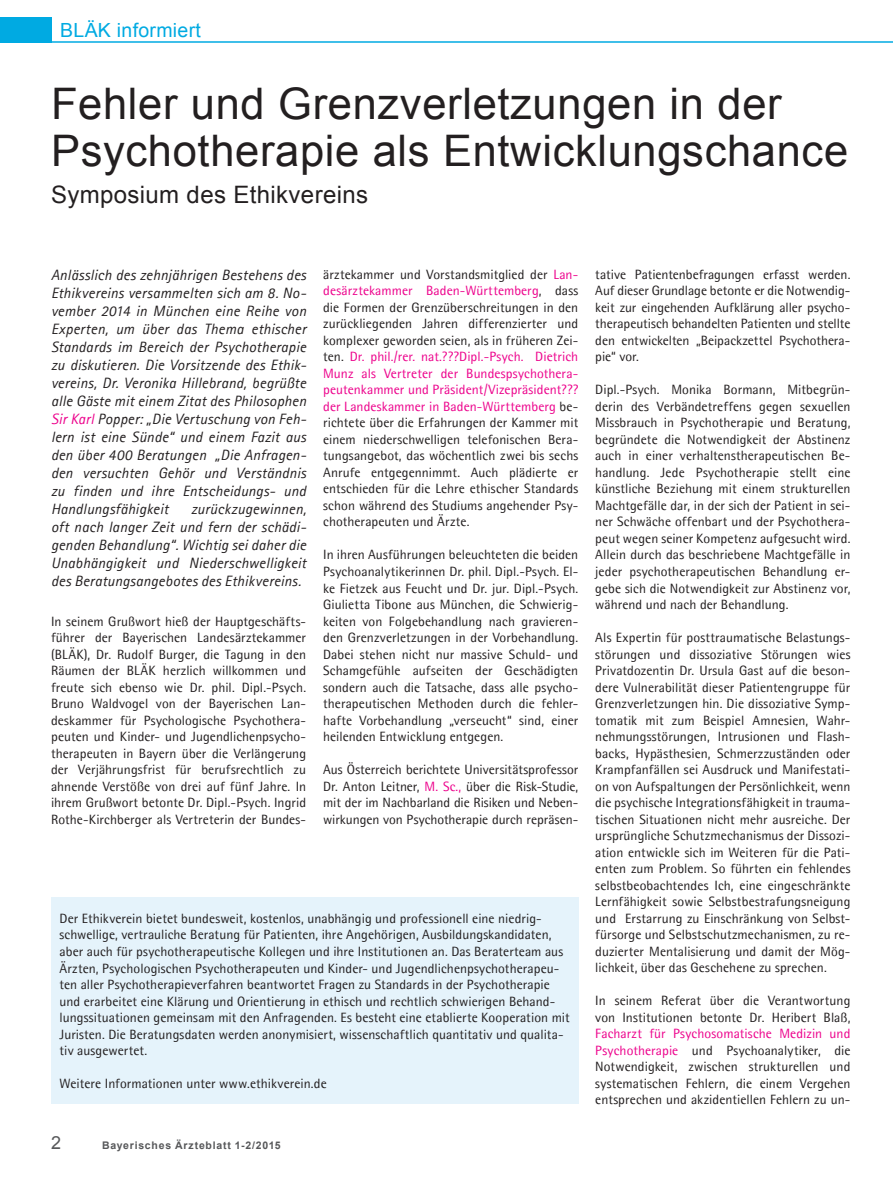
<style>
.page{position:relative;width:893px;height:1191px;background:#fff}
.page>*{position:absolute;margin:0;border:0;box-sizing:border-box;transform-origin:0 0}
.Headline{font:43.5px "Arial";letter-spacing:.015em;color:#231f20}
.Subheadline{font:24px "Arial";letter-spacing:.015em;color:#231f20}
.t1{font:19.5px "Arial";letter-spacing:.015em;color:#00aae2}
.Grundtext{font:18px "Arial";color:#57585a}
.Vorspann{font:italic 15px/18px "Agfa Rotis Sans Serif";letter-spacing:.01em;color:#231f20;text-align:justify}
.Grundtext-2{font:13.5px/16.5px "Agfa Rotis Semisans";color:#231f20;text-align:justify}
.Infokasten{font:13.5px/16.5px "Agfa Rotis Semisans";letter-spacing:.005em;color:#231f20}
.Grundtext-3{font:700 10.5px "Arial";letter-spacing:.07em;color:#57585a}
.s1{color:#ed028c}
</style>
<div class="page">
<div style="left:0;top:17px;width:52px;height:26px;background:#00aae2"></div>
<hr style="left:25px;top:41px;width:868px;height:2px;background:#00aae2">
<div style="left:51px;top:897px;width:527px;height:207px;background:#e5f3fb"></div>
<h3 class="t1" style="left:60px;top:17px;width:142px">BLÄK informiert</h3>
<p class="Headline" style="left:51px;top:75px;width:732px">Fehler und Grenzverletzungen in der</p>
<p class="Headline" style="left:51px;top:122px;width:799px">Psychotherapie als Entwicklungschance</p>
<p class="Subheadline" style="left:51px;top:179px;width:319px">Symposium des Ethikvereins</p>
<p class="Vorspann" style="left:51px;top:266px;width:257px">Anlässlich des zehnjährigen Bestehens des Ethikvereins versammelten sich am 8. No&shy;vember 2014 in München eine Reihe von Experten, um über das Thema ethischer Standards im Bereich der Psychotherapie zu diskutieren. Die Vorsitzende des Ethik&shy;vereins, Dr. Veronika Hillebrand, begrüßte alle Gäste mit einem Zitat des Philosophen <span class="s1">Sir Karl</span> Popper: „Die Vertuschung von Feh&shy;lern ist eine Sünde“ und einem Fazit aus den über 400 Beratungen „Die Anfragen&shy;den versuchten Gehör und Verständnis zu finden und ihre Entscheidungs- und Handlungsfähigkeit</p>
<p class="Vorspann" style="left:51px;top:500px;width:257px;text-indent:140px">zurückzugewinnen, oft nach langer Zeit und fern der schädi&shy;genden Behandlung“. Wichtig sei daher die Unabhängigkeit und Niederschwelligkeit des Beratungsangebotes des Ethikvereins.</p>
<p class="Grundtext-2" style="left:51px;top:612px;width:257px">In seinem Grußwort hieß der Hauptgeschäfts&shy;führer der Bayerischen Landesärztekammer (BLÄK), Dr. Rudolf Burger, die Tagung in den Räumen der BLÄK herzlich willkommen und freute sich ebenso wie Dr. phil. Dipl.-Psych.<br>Bruno Waldvogel von der Bayerischen Lan&shy;deskammer für Psychologische Psychothera&shy;peuten und Kinder- und Jugendlichenpsycho&shy;therapeuten in Bayern über die Verlängerung der Verjährungsfrist für berufsrechtlich zu ahnende Verstöße von drei auf fünf Jahre. In ihrem Grußwort betonte Dr. Dipl.-Psych. Ingrid Rothe-Kirchberger als Vertreterin der Bundes-</p>
<p class="Grundtext-2" style="left:323px;top:266px;width:257px">ärztekammer und Vorstandsmitglied der <span class="s1">Lan&shy;desärztekammer Baden-Württemberg</span>, dass die Formen der Grenzüberschreitungen in den zurückliegenden Jahren differenzierter und komplexer geworden seien, als in früheren Zei&shy;ten. <span class="s1">Dr. phil./rer. nat.???Dipl.-Psych. Dietrich Munz als Vertreter der Bundespsychothera&shy;peutenkammer und Präsident/Vizepräsident??? der Landeskammer in Baden-Württemberg</span> be&shy;richtete über die Erfahrungen der Kammer mit einem niederschwelligen telefonischen Bera&shy;tungsangebot, das wöchentlich zwei bis sechs Anrufe entgegennimmt. Auch plädierte er entschieden für die Lehre ethischer Standards schon während des Studiums angehender Psy&shy;chotherapeuten und Ärzte.</p>
<p class="Grundtext-2" style="left:323px;top:546px;width:257px">In ihren Ausführungen beleuchteten die beiden Psychoanalytikerinnen Dr. phil. Dipl.-Psych. El&shy;ke Fietzek aus Feucht und Dr. jur. Dipl.-Psych.<br>Giulietta Tibone aus München, die Schwierig&shy;keiten von Folgebehandlung nach gravieren&shy;den Grenzverletzungen in der Vorbehandlung.<br>Dabei stehen nicht nur massive Schuld- und Schamgefühle aufseiten der Geschädigten sondern auch die Tatsache, dass alle psycho&shy;therapeutischen Methoden durch die fehler&shy;hafte Vorbehandlung „verseucht“ sind, einer heilenden Entwicklung entgegen.</p>
<p class="Grundtext-2" style="left:323px;top:761px;width:257px">Aus Österreich berichtete Universitätsprofessor Dr. Anton Leitner, <span class="s1">M. Sc.,</span> über die Risk-Studie, mit der im Nachbarland die Risiken und Neben&shy;wirkungen von Psychotherapie durch repräsen-</p>
<p class="Infokasten" style="left:60px;top:910px;width:512px">Der Ethikverein bietet bundesweit, kostenlos, unabhängig und professionell eine niedrig&shy;schwellige, vertrauliche Beratung für Patienten, ihre Angehörigen, Ausbildungskandidaten, aber auch für psychotherapeutische Kollegen und ihre Institutionen an. Das Beraterteam aus Ärzten, Psychologischen Psychotherapeuten und Kinder- und Jugendlichenpsychotherapeu&shy;ten aller Psychotherapieverfahren beantwortet Fragen zu Standards in der Psychotherapie und erarbeitet eine Klärung und Orientierung in ethisch und rechtlich schwierigen Behand&shy;lungssituationen gemeinsam mit den Anfragenden. Es besteht eine etablierte Kooperation mit Juristen. Die Beratungsdaten werden anonymisiert, wissenschaftlich quantitativ und qualita&shy;tiv ausgewertet.</p>
<p class="Infokasten" style="left:60px;top:1075px;width:269px">Weitere Informationen unter www.ethikverein.de</p>
<p class="Grundtext" style="left:51px;top:1130px;width:12px">2</p>
<p class="Grundtext-3" style="left:102px;top:1138px;width:180px">Bayerisches Ärzteblatt 1-2/2015</p>
<p class="Grundtext-2" style="left:595px;top:266px;width:257px">tative Patientenbefragungen erfasst werden.<br>Auf dieser Grundlage betonte er die Notwendig&shy;keit zur eingehenden Aufklärung aller psycho&shy;therapeutisch behandelten Patienten und stellte den entwickelten „Beipackzettel Psychothera&shy;pie“ vor.</p>
<p class="Grundtext-2" style="left:595px;top:381px;width:257px">Dipl.-Psych. Monika Bormann, Mitbegrün&shy;derin des Verbändetreffens gegen sexuellen Missbrauch in Psychotherapie und Beratung, begründete die Notwendigkeit der Abstinenz auch in einer verhaltenstherapeutischen Be&shy;handlung. Jede Psychotherapie stellt eine künstliche Beziehung mit einem strukturellen Machtgefälle dar, in der sich der Patient in sei&shy;ner Schwäche offenbart und der Psychothera&shy;peut wegen seiner Kompetenz aufgesucht wird.<br>Allein durch das beschriebene Machtgefälle in jeder psychotherapeutischen Behandlung er&shy;gebe sich die Notwendigkeit zur Abstinenz vor, während und nach der Behandlung.</p>
<p class="Grundtext-2" style="left:595px;top:629px;width:257px">Als Expertin für posttraumatische Belastungs&shy;störungen und dissoziative Störungen wies Privatdozentin Dr. Ursula Gast auf die beson&shy;dere Vulnerabilität dieser Patientengruppe für Grenzverletzungen hin. Die dissoziative Symp&shy;tomatik mit zum Beispiel Amnesien, Wahr&shy;nehmungsstörungen, Intrusionen und Flash&shy;backs, Hypästhesien, Schmerzzuständen oder Krampfanfällen sei Ausdruck und Manifestati&shy;on von Aufspaltungen der Persönlichkeit, wenn die psychische Integrationsfähigkeit in trauma&shy;tischen Situationen nicht mehr ausreiche. Der ursprüngliche Schutzmechanismus der Dissozi&shy;ation entwickle sich im Weiteren für die Pati&shy;enten zum Problem. So führten ein fehlendes selbstbeobachtendes Ich, eine eingeschränkte Lernfähigkeit sowie Selbstbestrafungsneigung und Erstarrung zu Einschränkung von Selbst&shy;fürsorge und Selbstschutzmechanismen, zu re&shy;duzierter Mentalisierung und damit der Mög&shy;lichkeit, über das Geschehene zu sprechen.</p>
<p class="Grundtext-2" style="left:595px;top:992px;width:257px">In seinem Referat über die Verantwortung von Institutionen betonte Dr. Heribert Blaß, <span class="s1">Facharzt für Psychosomatische Medizin und Psychotherapie</span> und Psychoanalytiker, die Notwendigkeit, zwischen strukturellen und systematischen Fehlern, die einem Vergehen entsprechen und akzidentiellen Fehlern zu un-</p>
</div>
